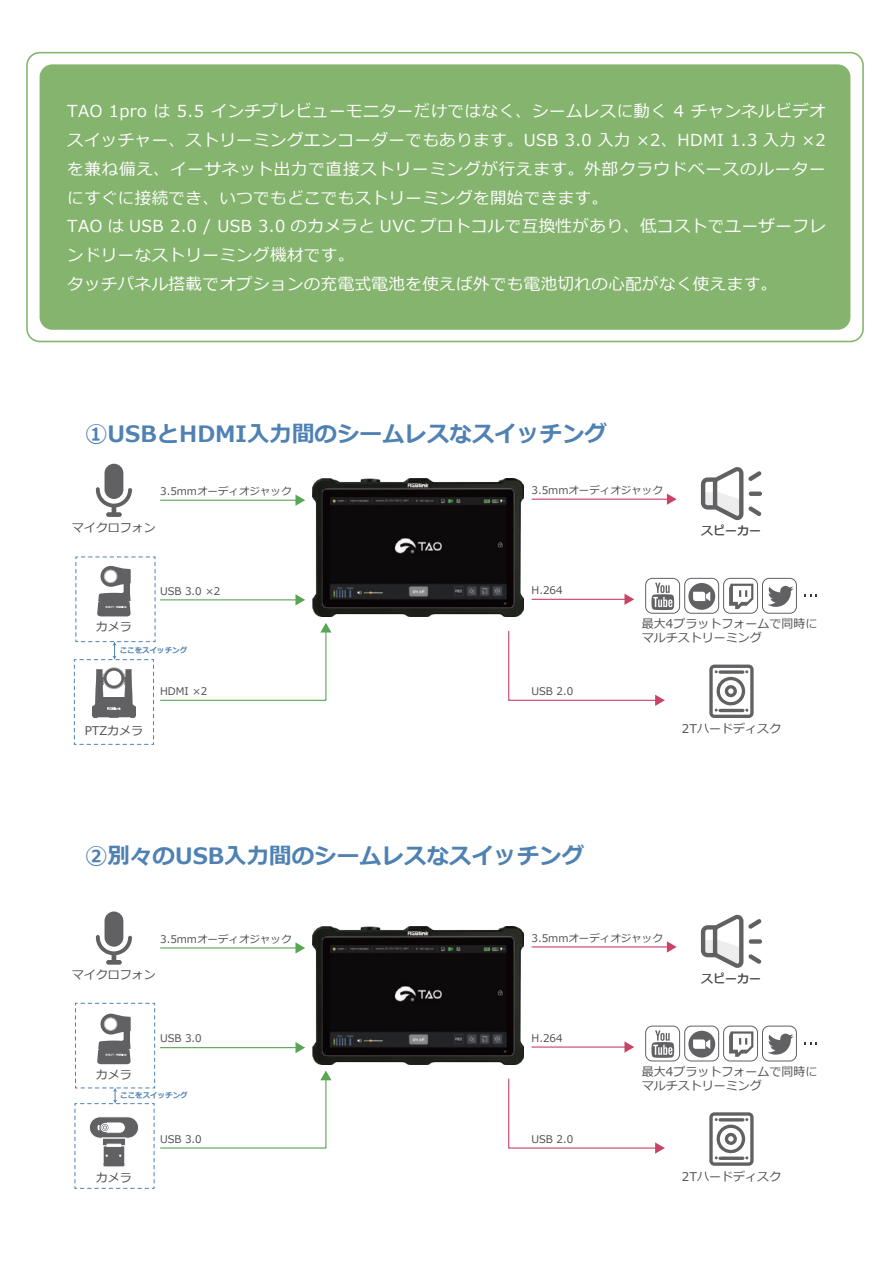
<style>
.page{position:relative;width:893px;height:1263px;background:#fff}
.page>*{position:absolute;margin:0;border:0;box-sizing:border-box;transform-origin:0 0}
.t1{font:700 22.5px "Meiryo";color:#4f81b3}
.t2{font:16.5px/28.8px "Meiryo";letter-spacing:.025em;color:#fff}
.t3{font:12px/14.4px "Meiryo";color:#4e4f51}
.t4{font:10.5px "Meiryo";color:#4e4f51}
.t5{font:700 7.5px "Meiryo";color:#4f81b3}
</style>
<div class="page">
<div style="left:40px;top:64px;width:810px;height:266px;background:#85b46e;border-radius:13px"></div>
<div style="left:26px;top:52px;width:838px;height:290px;border:2px solid #85b46e;border-radius:13px"></div>
<img style="left:313px;top:479px;width:210px;height:137px">
<svg style="left:709px;top:664px;width:45px;height:54px"></svg>
<svg style="left:96px;top:464px;width:36px;height:53px"></svg>
<svg style="left:701px;top:467px;width:60px;height:53px"></svg>
<div style="left:749px;top:491px;width:13px;height:5px;background:#616164;border-radius:2px"></div>
<svg style="left:651px;top:583px;width:23px;height:27px"></svg>
<div style="left:645px;top:578px;width:35px;height:36px;border:1px solid #616164;border-radius:7px"></div>
<div style="left:688px;top:583px;width:27px;height:27px;background:#616164;border-radius:50%"></div>
<svg style="left:693px;top:592px;width:17px;height:9px"></svg>
<div style="left:684px;top:578px;width:35px;height:36px;border:1px solid #616164;border-radius:7px"></div>
<svg style="left:729px;top:584px;width:24px;height:25px"></svg>
<div style="left:723px;top:578px;width:35px;height:36px;border:1px solid #616164;border-radius:7px"></div>
<svg style="left:768px;top:586px;width:25px;height:21px"></svg>
<div style="left:762px;top:578px;width:35px;height:36px;border:1px solid #616164;border-radius:7px"></div>
<svg style="left:804px;top:595px;width:13px;height:2px"></svg>
<hr style="left:160px;top:500px;width:137px;height:1px;background:#58a653">
<svg style="left:295px;top:495px;width:10px;height:11px"></svg>
<hr style="left:532px;top:499px;width:136px;height:1px;background:#c74468">
<svg style="left:667px;top:493px;width:10px;height:12px"></svg>
<hr style="left:532px;top:599px;width:94px;height:1px;background:#c74468">
<svg style="left:624px;top:594px;width:10px;height:11px"></svg>
<svg style="left:508px;top:630px;width:157px;height:76px"></svg>
<svg style="left:73px;top:556px;width:258px;height:189px"></svg>
<img style="left:313px;top:927px;width:210px;height:137px">
<svg style="left:709px;top:1112px;width:45px;height:54px"></svg>
<svg style="left:96px;top:911px;width:36px;height:54px"></svg>
<svg style="left:701px;top:914px;width:60px;height:54px"></svg>
<div style="left:749px;top:939px;width:13px;height:5px;background:#616164;border-radius:2px"></div>
<svg style="left:651px;top:1030px;width:23px;height:28px"></svg>
<div style="left:645px;top:1026px;width:35px;height:35px;border:1px solid #616164;border-radius:7px"></div>
<div style="left:688px;top:1031px;width:27px;height:26px;background:#616164;border-radius:50%"></div>
<svg style="left:693px;top:1039px;width:17px;height:10px"></svg>
<div style="left:684px;top:1026px;width:35px;height:35px;border:1px solid #616164;border-radius:7px"></div>
<svg style="left:729px;top:1031px;width:24px;height:26px"></svg>
<div style="left:723px;top:1026px;width:35px;height:35px;border:1px solid #616164;border-radius:7px"></div>
<svg style="left:768px;top:1034px;width:25px;height:21px"></svg>
<div style="left:762px;top:1026px;width:35px;height:35px;border:1px solid #616164;border-radius:7px"></div>
<svg style="left:804px;top:1042px;width:13px;height:2px"></svg>
<hr style="left:160px;top:947px;width:137px;height:1px;background:#58a653">
<svg style="left:295px;top:942px;width:10px;height:11px"></svg>
<hr style="left:532px;top:946px;width:136px;height:1px;background:#c74468">
<svg style="left:667px;top:941px;width:10px;height:11px"></svg>
<hr style="left:532px;top:1046px;width:94px;height:1px;background:#c74468">
<svg style="left:624px;top:1041px;width:10px;height:12px"></svg>
<svg style="left:508px;top:1078px;width:157px;height:76px"></svg>
<svg style="left:74px;top:1002px;width:257px;height:187px"></svg>
<p class="t2" style="left:67px;top:97px;width:760px">TAO 1pro は 5.5 インチプレビューモニターだけではなく、シームレスに動く 4 チャンネルビデオスイッチャー、ストリーミングエンコーダーでもあります。USB 3.0 入力 ×2、HDMI 1.3 入力 ×2を兼ね備え、イーサネット出力で直接ストリーミングが行えます。外部クラウドベースのルーターにすぐに接続でき、いつでもどこでもストリーミングを開始できます。<br>TAO は USB 2.0 / USB 3.0 のカメラと UVC プロトコルで互換性があり、低コストでユーザーフレンドリーなストリーミング機材です。<br>タッチパネル搭載でオプションの充電式電池を使えば外でも電池切れの心配がなく使えます。</p>
<h1 class="t1" style="left:85px;top:418px;width:524px">①USBとHDMI入力間のシームレスなスイッチング</h1>
<p class="t4" style="left:160px;top:484px;width:133px">3.5mmオーディオジャック</p>
<p class="t4" style="left:532px;top:483px;width:133px">3.5mmオーディオジャック</p>
<p class="t3" style="left:72px;top:521px;width:85px">マイクロフォン</p>
<p class="t3" style="left:701px;top:524px;width:61px">スピーカー</p>
<p class="t4" style="left:160px;top:583px;width:62px">USB 3.0 ×2</p>
<p class="t4" style="left:532px;top:583px;width:33px">H.264</p>
<p class="t3" style="left:96px;top:620px;width:37px">カメラ</p>
<p class="t3" style="left:642px;top:617px;width:177px">最大4プラットフォームで同時にマルチストリーミング</p>
<p class="t5" style="left:120px;top:644px;width:69px">ここをスイッチング</p>
<p class="t4" style="left:160px;top:684px;width:49px">HDMI ×2</p>
<p class="t4" style="left:532px;top:684px;width:43px">USB 2.0</p>
<p class="t3" style="left:85px;top:724px;width:60px">PTZカメラ</p>
<p class="t3" style="left:682px;top:722px;width:101px">2Tハードディスク</p>
<h1 class="t1" style="left:85px;top:840px;width:501px">②別々のUSB入力間のシームレスなスイッチング</h1>
<p class="t4" style="left:160px;top:931px;width:133px">3.5mmオーディオジャック</p>
<p class="t4" style="left:532px;top:930px;width:133px">3.5mmオーディオジャック</p>
<p class="t3" style="left:72px;top:968px;width:85px">マイクロフォン</p>
<p class="t3" style="left:701px;top:972px;width:61px">スピーカー</p>
<p class="t4" style="left:160px;top:1031px;width:43px">USB 3.0</p>
<p class="t4" style="left:532px;top:1030px;width:33px">H.264</p>
<p class="t3" style="left:96px;top:1068px;width:37px">カメラ</p>
<p class="t5" style="left:120px;top:1090px;width:69px">ここをスイッチング</p>
<p class="t3" style="left:642px;top:1065px;width:177px">最大4プラットフォームで同時にマルチストリーミング</p>
<p class="t4" style="left:160px;top:1131px;width:43px">USB 3.0</p>
<p class="t4" style="left:532px;top:1131px;width:43px">USB 2.0</p>
<p class="t3" style="left:96px;top:1171px;width:37px">カメラ</p>
<p class="t3" style="left:682px;top:1169px;width:101px">2Tハードディスク</p>
</div>
